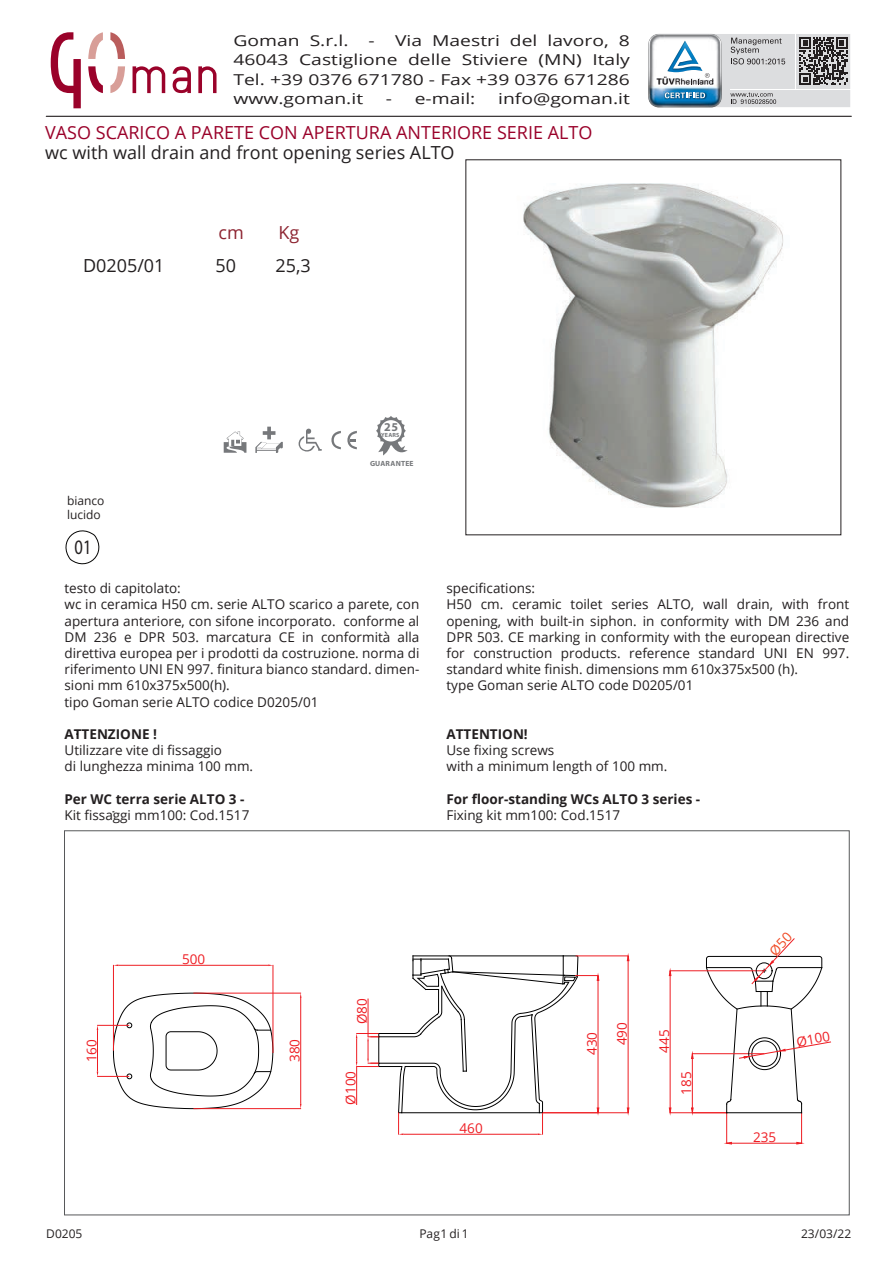
<style>
.page{position:relative;width:893px;height:1263px;background:#fff}
.page>*{position:absolute;margin:0;border:0;box-sizing:border-box;transform-origin:0 0}
.t1{font:20.7px "Myriad Pro";color:#231f20;scale:.8 1}
.t2{font:18px "Open Sans";color:#231f20}
.t3{font:18px "Open Sans";color:#9a022a}
.t4{font:18px "Open Sans";color:#8d2431}
.t5{font:15px/19.5px "Open Sans";color:#231f20;text-align:justify;scale:1.29 1}
.t6{font:13.5px/16.2px "Open Sans";color:#231f20}
.t7{font:700 13.5px "Open Sans";color:#231f20}
.t8{font:13.5px "Open Sans";color:#ee1d23}
.t9{font:12px/14.4px "Open Sans";color:#231f20}
.t10{font:700 12px "Myriad Pro";color:#76787b}
.t11{font:700 7.5px "Myriad Pro";letter-spacing:.025em;color:#76787b}
.t12{font:700 6px "Myriad Pro";letter-spacing:.04em;color:#76787b}
</style>
<div class="page">
<hr style="left:46px;top:116px;width:805px;height:1px;background:#231f20">
<svg style="left:648px;top:33px;width:202px;height:75px"></svg>
<svg style="left:331px;top:431px;width:10px;height:18px"></svg>
<svg style="left:347px;top:431px;width:10px;height:18px"></svg>
<svg style="left:299px;top:429px;width:23px;height:22px"></svg>
<svg style="left:224px;top:431px;width:22px;height:22px"></svg>
<svg style="left:255px;top:427px;width:28px;height:26px"></svg>
<svg style="left:65px;top:530px;width:35px;height:35px"></svg>
<svg style="left:376px;top:416px;width:32px;height:39px"></svg>
<svg style="left:88px;top:66px;width:15px;height:27px"></svg>
<svg style="left:198px;top:66px;width:19px;height:27px"></svg>
<svg style="left:133px;top:66px;width:32px;height:27px"></svg>
<svg style="left:173px;top:66px;width:18px;height:27px"></svg>
<svg style="left:88px;top:32px;width:15px;height:27px"></svg>
<svg style="left:110px;top:32px;width:15px;height:27px"></svg>
<svg style="left:110px;top:66px;width:15px;height:27px"></svg>
<svg style="left:51px;top:32px;width:30px;height:76px"></svg>
<img style="left:523px;top:184px;width:261px;height:324px">
<svg style="left:113px;top:993px;width:160px;height:116px"></svg>
<hr style="left:113px;top:965px;width:1px;height:86px;background:#ee1d23">
<hr style="left:273px;top:965px;width:1px;height:88px;background:#ee1d23">
<hr style="left:118px;top:965px;width:150px;height:1px;background:#ee1d23">
<hr style="left:97px;top:1025px;width:32px;height:1px;background:#ee1d23">
<hr style="left:97px;top:1076px;width:32px;height:1px;background:#ee1d23">
<hr style="left:97px;top:1030px;width:1px;height:41px;background:#ee1d23">
<hr style="left:193px;top:993px;width:108px;height:1px;background:#ee1d23">
<hr style="left:193px;top:1108px;width:108px;height:1px;background:#ee1d23">
<hr style="left:300px;top:998px;width:1px;height:106px;background:#ee1d23">
<hr style="left:543px;top:1112px;width:85px;height:1px;background:#ee1d23">
<hr style="left:576px;top:956px;width:52px;height:1px;background:#ee1d23">
<hr style="left:628px;top:961px;width:1px;height:147px;background:#ee1d23">
<svg style="left:627px;top:1107px;width:2px;height:8px"></svg>
<svg style="left:627px;top:953px;width:2px;height:8px"></svg>
<hr style="left:692px;top:1053px;width:72px;height:1px;background:#ee1d23">
<hr style="left:692px;top:1058px;width:1px;height:50px;background:#ee1d23">
<svg style="left:691px;top:1107px;width:3px;height:8px"></svg>
<svg style="left:691px;top:1051px;width:3px;height:8px"></svg>
<hr style="left:670px;top:1112px;width:57px;height:1px;background:#ee1d23">
<hr style="left:670px;top:970px;width:94px;height:1px;background:#ee1d23">
<hr style="left:670px;top:975px;width:1px;height:133px;background:#ee1d23">
<svg style="left:669px;top:1107px;width:2px;height:8px"></svg>
<svg style="left:669px;top:968px;width:2px;height:8px"></svg>
<hr style="left:726px;top:1113px;width:1px;height:30px;background:#ee1d23">
<hr style="left:801px;top:1113px;width:1px;height:30px;background:#ee1d23">
<hr style="left:731px;top:1143px;width:66px;height:1px;background:#ee1d23">
<svg style="left:724px;top:1142px;width:8px;height:2px"></svg>
<svg style="left:796px;top:1142px;width:8px;height:2px"></svg>
<svg style="left:356px;top:955px;width:243px;height:180px"></svg>
<svg style="left:706px;top:938px;width:125px;height:175px"></svg>
<p class="t5" style="left:233px;top:30px;width:309px;text-indent:135px">- Via Maestri del lavoro, 8<br>46043 Castiglione delle Stiviere (MN) Italy Tel. +39 0376 671780 - Fax +39 0376 671286 www.goman.it</p>
<p class="t5" style="left:233px;top:30px;width:91px">Goman S.r.l.</p>
<p class="t5" style="left:386px;top:89px;width:71px">- e-mail:</p>
<p class="t5" style="left:498px;top:89px;width:104px">info@goman.it</p>
<h2 class="t3" style="left:45px;top:121px;width:549px">VASO SCARICO A PARETE CON APERTURA ANTERIORE SERIE ALTO</h2>
<h2 class="t2" style="left:45px;top:140px;width:411px">wc with wall drain and front opening series ALTO</h2>
<h2 class="t2" style="left:83px;top:253px;width:83px">D0205/01</h2>
<h2 class="t4" style="left:218px;top:221px;width:27px">cm</h2>
<h2 class="t2" style="left:215px;top:253px;width:22px">50</h2>
<h2 class="t4" style="left:278px;top:221px;width:22px">Kg</h2>
<h2 class="t2" style="left:275px;top:253px;width:37px">25,3</h2>
<p class="t10" style="left:384px;top:419px;width:15px">25</p>
<p class="t12" style="left:381px;top:431px;width:20px">YEARS</p>
<p class="t9" style="left:67px;top:493px;width:39px">bianco lucido</p>
<h1 class="t1" style="left:75px;top:534px;width:23px">01</h1>
<p class="t11" style="left:370px;top:458px;width:45px">GUARANTEE</p>
<p class="t6" style="left:64px;top:580px;width:356px">testo di capitolato:<br>wc in ceramica H50 cm. serie ALTO scarico a parete, con apertura anteriore, con sifone incorporato. conforme al DM 236 e DPR 503. marcatura CE in conformità alla direttiva europea per i prodotti da costruzione. norma di riferimento UNI EN 997. finitura bianco standard. dimen&shy;sioni mm 610x375x500(h).<br>tipo Goman serie ALTO codice D0205/01</p>
<p class="t7" style="left:64px;top:724px;width:94px">ATTENZIONE !</p>
<p class="t6" style="left:64px;top:742px;width:190px">Utilizzare vite di fissaggio<br>di lunghezza minima 100 mm.</p>
<p class="t7" style="left:64px;top:789px;width:182px">Per WC terra serie ALTO 3 -</p>
<p class="t6" style="left:64px;top:807px;width:186px">Kit fissaggi mm100: Cod.1517</p>
<p class="t6" style="left:446px;top:580px;width:404px">specifications:<br>H50 cm. ceramic toilet series ALTO, wall drain, with front opening, with built-in siphon. in conformity with DM 236 and DPR 503. CE marking in conformity with the european directive for construction products. reference standard UNI EN 997. standard white finish. dimensions mm 610x375x500 (h).<br>type Goman serie ALTO code D0205/01</p>
<p class="t7" style="left:446px;top:724px;width:83px">ATTENTION!</p>
<p class="t6" style="left:446px;top:742px;width:222px">Use fixing screws<br>with a minimum length of 100 mm.</p>
<p class="t7" style="left:446px;top:789px;width:255px">For floor-standing WCs ALTO 3 series -</p>
<p class="t6" style="left:446px;top:807px;width:175px">Fixing kit mm100: Cod.1517</p>
<p class="t8" style="left:182px;top:950px;width:25px">500</p>
<p class="t8" style="left:353px;top:1024px;width:27px;rotate:-90deg">Ø80</p>
<p class="t8" style="left:82px;top:1062px;width:25px;rotate:-90deg">160</p>
<p class="t8" style="left:285px;top:1062px;width:25px;rotate:-90deg">380</p>
<p class="t8" style="left:583px;top:1055px;width:25px;rotate:-90deg">430</p>
<p class="t8" style="left:613px;top:1045px;width:25px;rotate:-90deg">490</p>
<p class="t8" style="left:341px;top:1105px;width:35px;rotate:-90deg">Ø100</p>
<p class="t8" style="left:460px;top:1119px;width:25px">460</p>
<p class="t8" style="left:655px;top:1053px;width:25px;rotate:-90deg">445</p>
<p class="t8" style="left:795px;top:1032px;width:35px;rotate:-10deg">Ø100</p>
<p class="t8" style="left:677px;top:1095px;width:25px;rotate:-90deg">185</p>
<p class="t8" style="left:753px;top:1128px;width:25px">235</p>
<p class="t9" style="left:46px;top:1226px;width:38px">D0205</p>
<p class="t9" style="left:419px;top:1226px;width:51px">Pag1 di 1</p>
<p class="t9" style="left:801px;top:1226px;width:52px">23/03/22</p>
</div>
